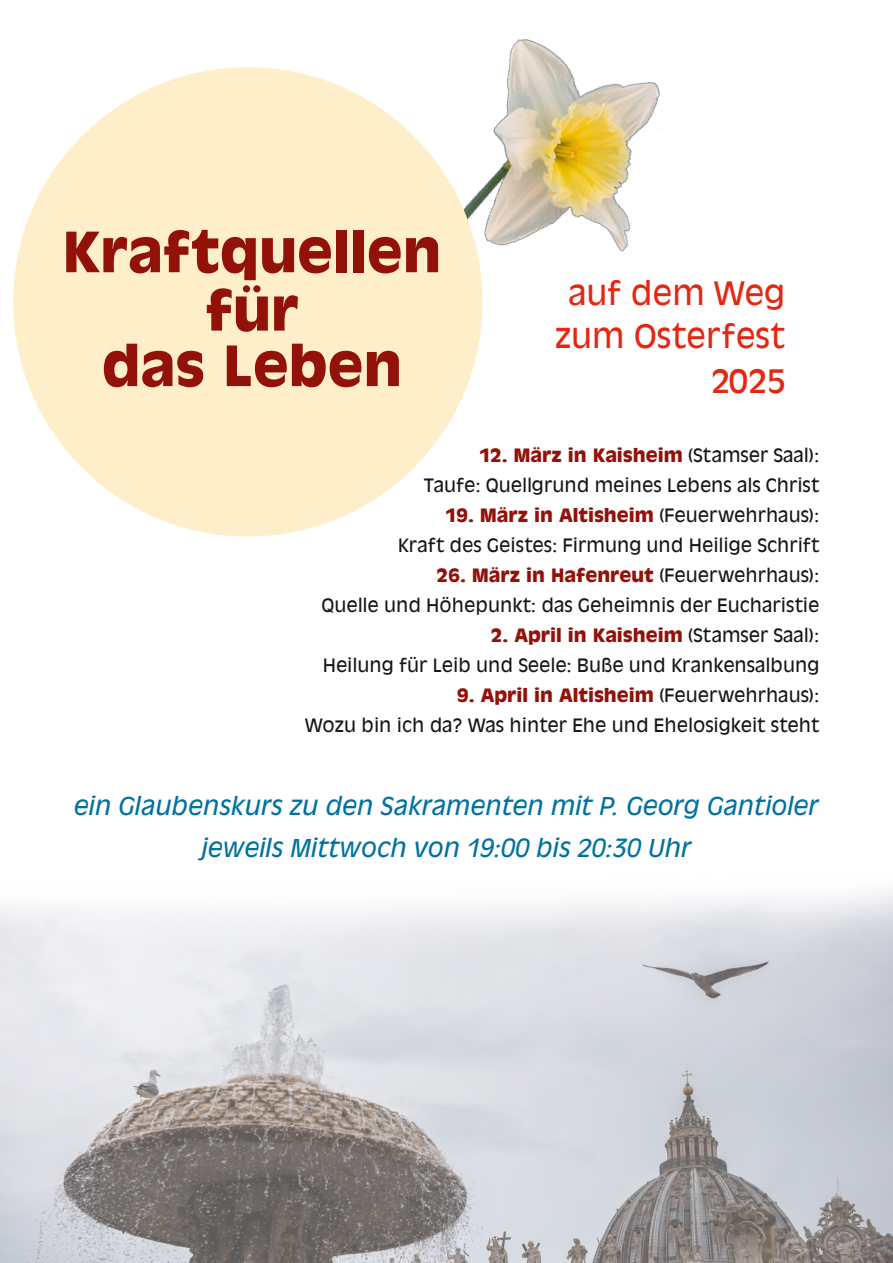
<style>
.page{position:relative;width:893px;height:1263px;background:#fff}
.page>*{position:absolute;margin:0;border:0;box-sizing:border-box;transform-origin:0 0}
.t1{font:700 54px/56.8px "Antique Olive";color:#921109;text-align:center}
.t2{font:31.5px/44.2px "Antique Olive";color:#e52711;text-align:right}
.t3{font:italic 24px/42px "Antique Olive";color:#0071a1;text-align:center}
.t4{font:18px/30px "Antique Olive";color:#181715;text-align:right}
.s1{font-weight:700;color:#921109}
</style>
<div class="page">
<img style="left:388px;top:7px;width:282px;height:353px">
<img style="left:0;top:891px;width:893px;height:372px">
<div style="left:14px;top:68px;width:468px;height:468px;background:#ffeeca;border-radius:50%"></div>
<h1 class="t1" style="left:62px;top:224px;width:381px">Kraftquellen für<br>das Leben</h1>
<h2 class="t2" style="left:555px;top:272px;width:232px">auf dem Weg zum Osterfest<br>2025</h2>
<p class="t4" style="left:424px;top:441px;width:397px"><span class="s1">12. März in Kaisheim</span> (Stamser Saal):<br>Taufe: Quellgrund meines Lebens als Christ</p>
<p class="t4" style="left:398px;top:501px;width:423px"><span class="s1">19. März in Altisheim</span> (Feuerwehrhaus):<br>Kraft des Geistes: Firmung und Heilige Schrift</p>
<p class="t4" style="left:321px;top:561px;width:499px"><span class="s1">26. März in Hafenreut</span> (Feuerwehrhaus):<br>Quelle und Höhepunkt: das Geheimnis der Eucharistie</p>
<p class="t4" style="left:323px;top:621px;width:498px"><span class="s1">2. April in Kaisheim</span> (Stamser Saal):<br>Heilung für Leib und Seele: Buße und Krankensalbung</p>
<p class="t4" style="left:305px;top:681px;width:516px"><span class="s1">9. April in Altisheim</span> (Feuerwehrhaus):<br>Wozu bin ich da? Was hinter Ehe und Ehelosigkeit steht</p>
<h3 class="t3" style="left:74px;top:787px;width:746px">ein Glaubenskurs zu den Sakramenten mit P. Georg Gantioler jeweils Mittwoch von 19:00 bis 20:30 Uhr</h3>
</div>
